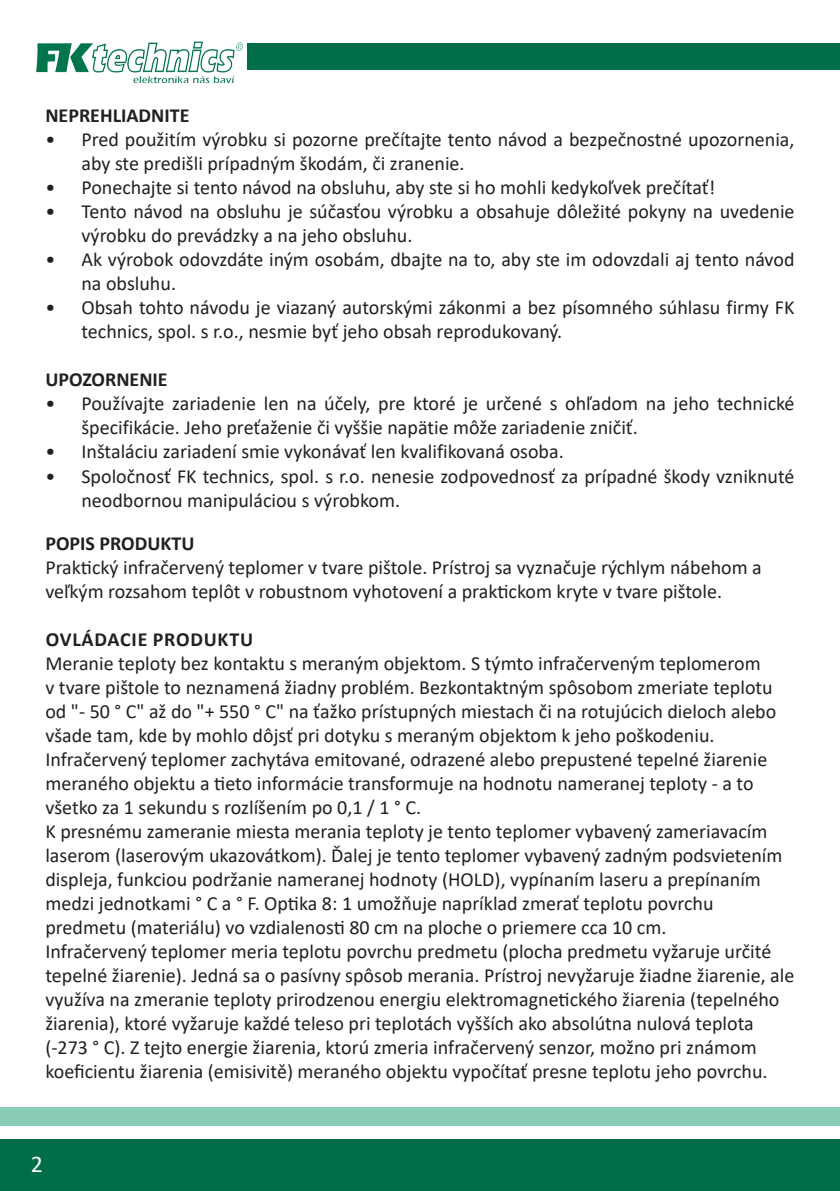
<style>
.page{position:relative;width:840px;height:1191px;background:#fff}
.page>*{position:absolute;margin:0;border:0;box-sizing:border-box;transform-origin:0 0}
.t1{font:24px "Calibri";color:#fff}
.t2{font:20px/24px "Calibri";color:#231f20}
.Text{font:700 20px "Calibri";color:#231f20}
.Text-2{font:700 20px "Calibri";letter-spacing:.04em;color:#231f20}
</style>
<div class="page">
<img style="left:36px;top:41px;width:207px;height:42px">
<div style="left:0;top:1140px;width:839px;height:51px;background:#006e4a"></div>
<div style="left:0;top:1107px;width:839px;height:18px;background:#89ceb4"></div>
<div style="left:247px;top:44px;width:592px;height:26px;background:#006e4a"></div>
<p class="Text" style="left:45px;top:102px;width:145px">NEPREHLIADNITE</p>
<p class="t2" style="left:81px;top:127px;width:714px;text-indent:-36px">• Pred použitím výrobku si pozorne prečítajte tento návod a bezpečnostné upozornenia, aby ste predišli prípadným škodám, či zranenie.</p>
<p class="t2" style="left:45px;top:175px;width:671px">• Ponechajte si tento návod na obsluhu, aby ste si ho mohli kedykoľvek prečítať!</p>
<p class="t2" style="left:81px;top:199px;width:714px;text-indent:-36px">• Tento návod na obsluhu je súčasťou výrobku a obsahuje dôležité pokyny na uvedenie výrobku do prevádzky a na jeho obsluhu.</p>
<p class="t2" style="left:81px;top:247px;width:714px;text-indent:-36px">• Ak výrobok odovzdáte iným osobám, dbajte na to, aby ste im odovzdali aj tento návod na obsluhu.</p>
<p class="t2" style="left:81px;top:295px;width:714px;text-indent:-36px">• Obsah tohto návodu je viazaný autorskými zákonmi a bez písomného súhlasu firmy FK technics, spol. s r.o., nesmie byť jeho obsah reprodukovaný.</p>
<p class="Text" style="left:45px;top:366px;width:124px">UPOZORNENIE</p>
<p class="t2" style="left:81px;top:391px;width:714px;text-indent:-36px">• Používajte zariadenie len na účely, pre ktoré je určené s ohľadom na jeho technické špecifikácie. Jeho preťaženie či vyššie napätie môže zariadenie zničiť.</p>
<p class="t2" style="left:45px;top:439px;width:519px">• Inštaláciu zariadení smie vykonávať len kvalifikovaná osoba.</p>
<p class="t2" style="left:81px;top:463px;width:714px;text-indent:-36px">• Spoločnosť FK technics, spol. s r.o. nenesie zodpovednosť za prípadné škody vzniknuté neodbornou manipuláciou s výrobkom.</p>
<p class="Text" style="left:45px;top:529px;width:150px">POPIS PRODUKTU</p>
<p class="t2" style="left:45px;top:554px;width:717px">Praktický infračervený teplomer v tvare pištole. Prístroj sa vyznačuje rýchlym nábehom a veľkým rozsahom teplôt v robustnom vyhotovení a praktickom kryte v tvare pištole.</p>
<p class="Text-2" style="left:46px;top:625px;width:209px">OVLÁDACIE PRODUKTU</p>
<p class="t2" style="left:45px;top:650px;width:732px">Meranie teploty bez kontaktu s meraným objektom. S týmto infračerveným teplomerom<br>v tvare pištole to neznamená žiadny problém. Bezkontaktným spôsobom zmeriate teplotu od "- 50 ° C" až do "+ 550 ° C" na ťažko prístupných miestach či na rotujúcich dieloch alebo všade tam, kde by mohlo dôjsť pri dotyku s meraným objektom k jeho poškodeniu.</p>
<p class="t2" style="left:45px;top:746px;width:723px">Infračervený teplomer zachytáva emitované, odrazené alebo prepustené tepelné žiarenie meraného objektu a tieto informácie transformuje na hodnotu nameranej teploty - a to všetko za 1 sekundu s rozlíšením po 0,1 / 1 ° C.</p>
<p class="t2" style="left:45px;top:818px;width:738px">K presnému zameranie miesta merania teploty je tento teplomer vybavený zameriavacím laserom (laserovým ukazovátkom). Ďalej je tento teplomer vybavený zadným podsvietením displeja, funkciou podržanie nameranej hodnoty (HOLD), vypínaním laseru a prepínaním medzi jednotkami ° C a ° F. Optika 8: 1 umožňuje napríklad zmerať teplotu povrchu predmetu (materiálu) vo vzdialenosti 80 cm na ploche o priemere cca 10 cm.</p>
<p class="t2" style="left:45px;top:938px;width:750px">Infračervený teplomer meria teplotu povrchu predmetu (plocha predmetu vyžaruje určité tepelné žiarenie). Jedná sa o pasívny spôsob merania. Prístroj nevyžaruje žiadne žiarenie, ale využíva na zmeranie teploty prirodzenou energiu elektromagnetického žiarenia (tepelného žiarenia), ktoré vyžaruje každé teleso pri teplotách vyšších ako absolútna nulová teplota (-273 ° C). Z tejto energie žiarenia, ktorú zmeria infračervený senzor, možno pri známom koeficientu žiarenia (emisivitě) meraného objektu vypočítať presne teplotu jeho povrchu.</p>
<p class="t1" style="left:31px;top:1147px;width:14px">2</p>
</div>
